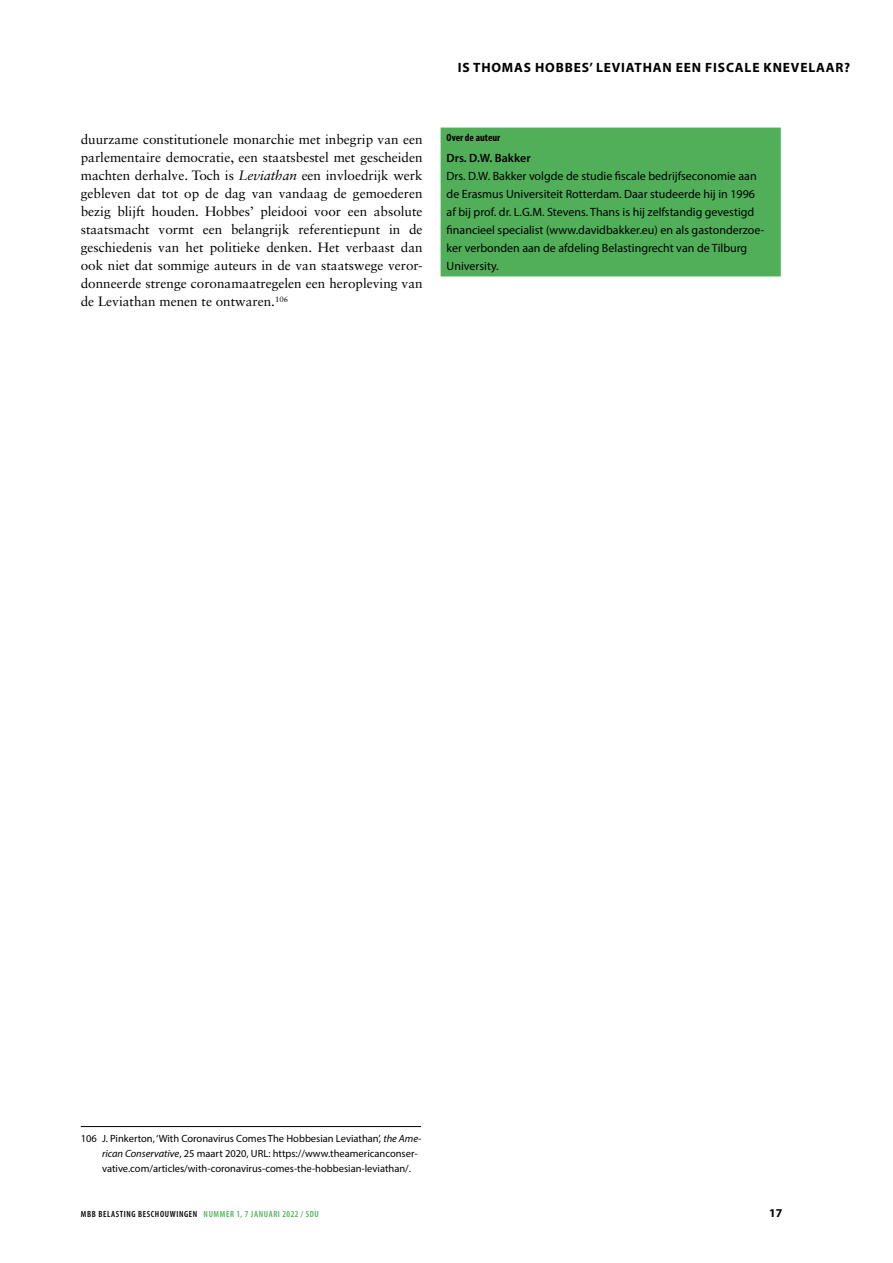
<style>
.page{position:relative;width:893px;height:1263px;background:#fff}
.page>*{position:absolute;margin:0;border:0;box-sizing:border-box;transform-origin:0 0}
.t1{font:13.5px/18px "Sabon LT Std";color:#000;text-align:justify}
.t2{font:700 13.5px "Myriad Pro";letter-spacing:.06em;color:#000}
.t3{font:12px/18px "Myriad Pro";color:#000}
.t4{font:600 12px "Myriad Pro";color:#000}
.t5{font:700 12px "Myriad Pro";color:#000}
.t6{font:10.5px/15px "Myriad Pro";color:#000}
.t7{font:700 condensed 10.5px "Myriad Pro";color:#000}
.t8{font:600 condensed 9px "Myriad Pro";letter-spacing:.07em;color:#000}
.s1{font-style:italic}
.s2{color:#51af5a}
</style>
<div class="page">
<hr style="left:81px;top:1126px;width:340px;height:1px;background:#000">
<div style="left:441px;top:128px;width:340px;height:148px;background:#51af5a"></div>
<p class="t2" style="left:458px;top:59px;width:35px">IS THOMAS</p>
<p class="t2" style="left:535px;top:59px;width:20px">HOBBES</p>
<p class="t2" style="left:589px;top:59px;width:41px">’ LEVIATHAN</p>
<p class="t2" style="left:676px;top:59px;width:9px">EEN</p>
<p class="t2" style="left:705px;top:59px;width:9px">FISCALE</p>
<p class="t2" style="left:764px;top:59px;width:47px">KNEVELAAR</p>
<p class="t2" style="left:844px;top:59px;width:8px">?</p>
<p class="t1" style="left:81px;top:130px;width:343px">duurzame constitutionele monarchie met inbegrip van een parlementaire democratie, een staatsbestel met gescheiden machten derhalve. Toch is <span class="s1">Leviathan</span> een invloedrijk werk gebleven dat tot op de dag van vandaag de gemoederen bezig blijft houden. Hobbes’ pleidooi voor een absolute staatsmacht vormt een belangrijk referentiepunt in de geschiedenis van het politieke denken. Het verbaast dan ook niet dat sommige auteurs in de van staatswege veror&shy;donneerde strenge coronamaatregelen een heropleving van de Leviathan menen te ontwaren.<sup>106</sup></p>
<p class="t7" style="left:447px;top:131px;width:55px">Over de auteur</p>
<p class="t4" style="left:447px;top:151px;width:86px">Drs. D.W. Bakker</p>
<p class="t3" style="left:447px;top:167px;width:319px">Drs. D.W. Bakker volgde de studie fiscale bedrijfseconomie aan de Erasmus Universiteit Rotterdam. Daar studeerde hij in 1996 af bij prof. dr. L.G.M. Stevens. Thans is hij zelfstandig gevestigd financieel specialist (www.davidbakker.eu) en als gastonderzoe&shy;ker verbonden aan de afdeling Belastingrecht van de Tilburg University.</p>
<p class="t6" style="left:102px;top:1130px;width:321px;text-indent:-21px">106 J. Pinkerton, ‘With Coronavirus Comes The Hobbesian Leviathan’, <span class="s1">the Ame&shy;rican Conservative</span>, 25 maart 2020, URL: https://www.theamericanconser&shy;vative.com/articles/with-coronavirus-comes-the-hobbesian-leviathan/.</p>
<p class="t8" style="left:81px;top:1208px;width:239px">MBB BELASTING BESCHOUWINGEN <span class="s2">NUMMER 1, 7 JANUARI 2022 / SDU</span></p>
<p class="t5" style="left:769px;top:1205px;width:15px">17</p>
</div>
